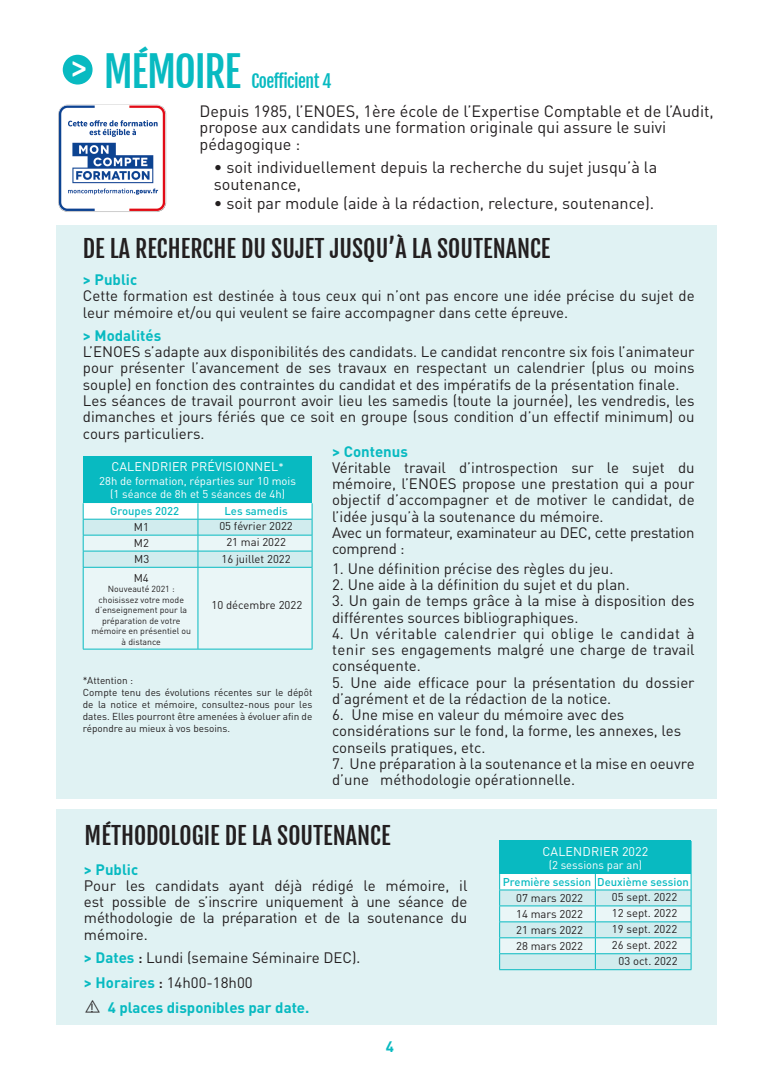
<style>
.page{position:relative;width:780px;height:1088px;background:#fff}
.page>*{position:absolute;margin:0;border:0;box-sizing:border-box;transform-origin:0 0}
.t1{font:41.25px "Fjalla One";letter-spacing:-.03em;color:#08bac1}
.t2{font:700 31.25px "Calibri";color:#fff}
.t3{font:23.75px "Fjalla One";color:#231f20}
.t4{font:17.5px "Fjalla One";letter-spacing:-.03em;color:#08bac1}
.t5{font:16.25px/16.2px "DINOT";color:#231f20}
.t6{font:15px/16.2px "DINOT";color:#231f20}
.t7{font:700 15px "DINOT";color:#08bac1}
.t8{font:12.5px "DINOT";letter-spacing:.01em;color:#fff}
.t9{font:12.5px "Calibri";color:#231f20}
.t10{font:11.25px/16px "DINOT";color:#231f20;text-align:center}
.t11{font:11.25px/13.5px "DINOT";color:#fff;text-align:center}
.t12{font:500 11.25px "DINOT";color:#08bac1}
.t13{font:10px/12px "DINOT";color:#231f20}
.t14{font:8.75px/10.5px "DINOT";color:#231f20;text-align:center}
.s1{font-size:11.25px}
.s2{font-weight:700;color:#08bac1}
.s3{font-weight:500}
.s4{font-family:"Calibri"}
</style>
<div class="page">
<div style="left:57px;top:809px;width:660px;height:216px;background:#e0f2f3"></div>
<div style="left:57px;top:225px;width:660px;height:574px;background:#e0f2f3"></div>
<div style="left:83px;top:457px;width:229px;height:46px;background:#08bac1"></div>
<hr style="left:83px;top:649px;width:115px;height:1px;background:#08bac1">
<hr style="left:198px;top:649px;width:114px;height:1px;background:#08bac1">
<svg style="left:83px;top:503px;width:230px;height:146px"></svg>
<hr style="left:198px;top:567px;width:1px;height:82px;background:#08bac1">
<hr style="left:312px;top:567px;width:1px;height:82px;background:#08bac1">
<div style="left:499px;top:841px;width:192px;height:33px;background:#08bac1"></div>
<svg style="left:499px;top:874px;width:192px;height:95px"></svg>
<hr style="left:595px;top:937px;width:95px;height:1px;background:#08bac1">
<hr style="left:499px;top:953px;width:96px;height:1px;background:#08bac1">
<hr style="left:595px;top:953px;width:95px;height:1px;background:#08bac1">
<hr style="left:499px;top:969px;width:96px;height:1px;background:#08bac1">
<hr style="left:595px;top:969px;width:96px;height:1px;background:#08bac1">
<div style="left:63px;top:55px;width:30px;height:30px;background:#08bac1;border-radius:50%"></div>
<img style="left:58px;top:105px;width:109px;height:107px">
<h2 class="t2" style="left:71px;top:46px;width:17px">&gt;</h2>
<h1 class="t1" style="left:104px;top:46px;width:139px">MÉMOIRE</h1>
<p class="t4" style="left:251px;top:70px;width:82px">Coefficient 4</p>
<p class="t5" style="left:200px;top:103px;width:516px">Depuis 1985, l’ENOES, 1ère école de l’Expertise Comptable et de l’Audit, propose aux candidats une formation originale qui assure le suivi pédagogique :</p>
<p class="t5" style="left:214px;top:159px;width:445px">• soit individuellement depuis la recherche du sujet jusqu’à la soutenance,</p>
<p class="t5" style="left:214px;top:195px;width:442px">• soit par module (aide à la rédaction, relecture, soutenance).</p>
<h3 class="t3" style="left:83px;top:234px;width:469px">DE LA RECHERCHE DU SUJET JUSQU’À LA SOUTENANCE</h3>
<p class="t7" style="left:83px;top:270px;width:56px">&gt; Public</p>
<p class="t6" style="left:83px;top:288px;width:613px">Cette formation est destinée à tous ceux qui n’ont pas encore une idée précise du sujet de leur mémoire et/ou qui veulent se faire accompagner dans cette épreuve.</p>
<p class="t7" style="left:83px;top:326px;width:80px">&gt; Modalités</p>
<p class="t6" style="left:83px;top:343px;width:613px">L’ENOES s’adapte aux disponibilités des candidats. Le candidat rencontre six fois l’animateur pour présenter l’avancement de ses travaux en respectant un calendrier (plus ou moins souple) en fonction des contraintes du candidat et des impératifs de la présentation finale.<br>Les séances de travail pourront avoir lieu les samedis (toute la journée), les vendredis, les dimanches et jours fériés que ce soit en groupe (sous condition d’un effectif minimum) ou cours particuliers.</p>
<p class="t8" style="left:111px;top:459px;width:174px">CALENDRIER PRÉVISIONNEL<span class="s1">*</span></p>
<p class="t11" style="left:99px;top:474px;width:198px">28h de formation, réparties sur 10 mois (1 séance de 8h et 5 séances de 4h)</p>
<p class="t12" style="left:110px;top:503px;width:70px">Groupes 2022</p>
<p class="t12" style="left:224px;top:503px;width:65px">Les samedis</p>
<p class="t10" style="left:134px;top:519px;width:17px">M1</p>
<p class="t10" style="left:219px;top:518px;width:75px">05 février 2022</p>
<p class="t10" style="left:134px;top:534px;width:17px">M2</p>
<p class="t10" style="left:226px;top:534px;width:61px">21 mai 2022</p>
<p class="t10" style="left:134px;top:550px;width:17px">M3</p>
<p class="t10" style="left:221px;top:550px;width:71px">16 juillet 2022</p>
<p class="t10" style="left:134px;top:569px;width:17px">M4</p>
<p class="t14" style="left:91px;top:583px;width:101px">Nouveauté 2021 : choisissez votre mode d’enseignement pour la préparation de votre mémoire en présentiel ou à distance</p>
<p class="t10" style="left:211px;top:596px;width:92px">10 décembre 2022</p>
<p class="t13" style="left:83px;top:674px;width:231px">*Attention :<br>Compte tenu des évolutions récentes sur le dépôt de la notice et mémoire, consultez-nous pour les dates. Elles pourront être amenées à évoluer afin de répondre au mieux à vos besoins.</p>
<p class="t7" style="left:332px;top:441px;width:77px">&gt; Contenus</p>
<p class="t6" style="left:332px;top:459px;width:364px">Véritable travail d’introspection sur le sujet du mémoire, l’ENOES propose une prestation qui a pour objectif d’accompagner et de motiver le candidat, de l’idée jusqu’à la soutenance du mémoire.<br>Avec un formateur, examinateur au DEC, cette prestation comprend :</p>
<p class="t6" style="left:332px;top:560px;width:283px">1. Une définition précise des règles du jeu.</p>
<p class="t6" style="left:332px;top:576px;width:299px">2. Une aide à la définition du sujet et du plan.</p>
<p class="t6" style="left:332px;top:592px;width:364px">3. Un gain de temps grâce à la mise à disposition des différentes sources bibliographiques.</p>
<p class="t6" style="left:332px;top:625px;width:364px;text-align:justify">4. Un véritable calendrier qui oblige le candidat à tenir ses engagements malgré une charge de travail conséquente.</p>
<p class="t6" style="left:332px;top:674px;width:364px">5. Une aide efficace pour la présentation du dossier d’agrément et de la rédaction de la notice.</p>
<p class="t6" style="left:332px;top:706px;width:350px">6. Une mise en valeur du mémoire avec des considérations sur le fond, la forme, les annexes, les conseils pratiques, etc.</p>
<p class="t6" style="left:332px;top:755px;width:364px">7. Une préparation à la soutenance et la mise en oeuvre d’une méthodologie opérationnelle.</p>
<h3 class="t3" style="left:85px;top:821px;width:307px">MÉTHODOLOGIE DE LA SOUTENANCE</h3>
<p class="t7" style="left:84px;top:859px;width:56px">&gt; Public</p>
<p class="t6" style="left:84px;top:877px;width:385px;text-align:justify">Pour les candidats ayant déjà rédigé le mémoire, il est possible de s’inscrire uniquement à une séance de méthodologie de la préparation et de la soutenance du mémoire.</p>
<p class="t6" style="left:84px;top:949px;width:278px"><span class="s2">&gt; Dates</span> <span class="s3">:</span> Lundi (semaine Séminaire DEC)<span class="s4">.</span></p>
<p class="t6" style="left:84px;top:974px;width:170px"><span class="s2">&gt; Horaires</span> <span class="s3">:</span> 14h00-18h00</p>
<p class="t7" style="left:108px;top:998px;width:203px">4 places disponibles par date.</p>
<p class="t9" style="left:90px;top:999px;width:6px">!</p>
<p class="t7" style="left:386px;top:1036px;width:10px">4</p>
<p class="t8" style="left:542px;top:843px;width:107px">CALENDRIER 2022</p>
<p class="t11" style="left:548px;top:858px;width:95px">(2 sessions par an)</p>
<p class="t12" style="left:503px;top:875px;width:90px">Première session</p>
<p class="t10" style="left:516px;top:905px;width:68px">14 mars 2022</p>
<p class="t12" style="left:597px;top:874px;width:93px">Deuxième session</p>
<p class="t10" style="left:516px;top:890px;width:68px">07 mars 2022</p>
<p class="t10" style="left:612px;top:888px;width:67px">05 sept. 2022</p>
<p class="t10" style="left:516px;top:922px;width:68px">21 mars 2022</p>
<p class="t10" style="left:612px;top:905px;width:67px">12 sept. 2022</p>
<p class="t10" style="left:612px;top:920px;width:67px">19 sept. 2022<br>26 sept. 2022<br>03 oct. 2022</p>
<p class="t10" style="left:516px;top:937px;width:68px">28 mars 2022</p>
</div>
